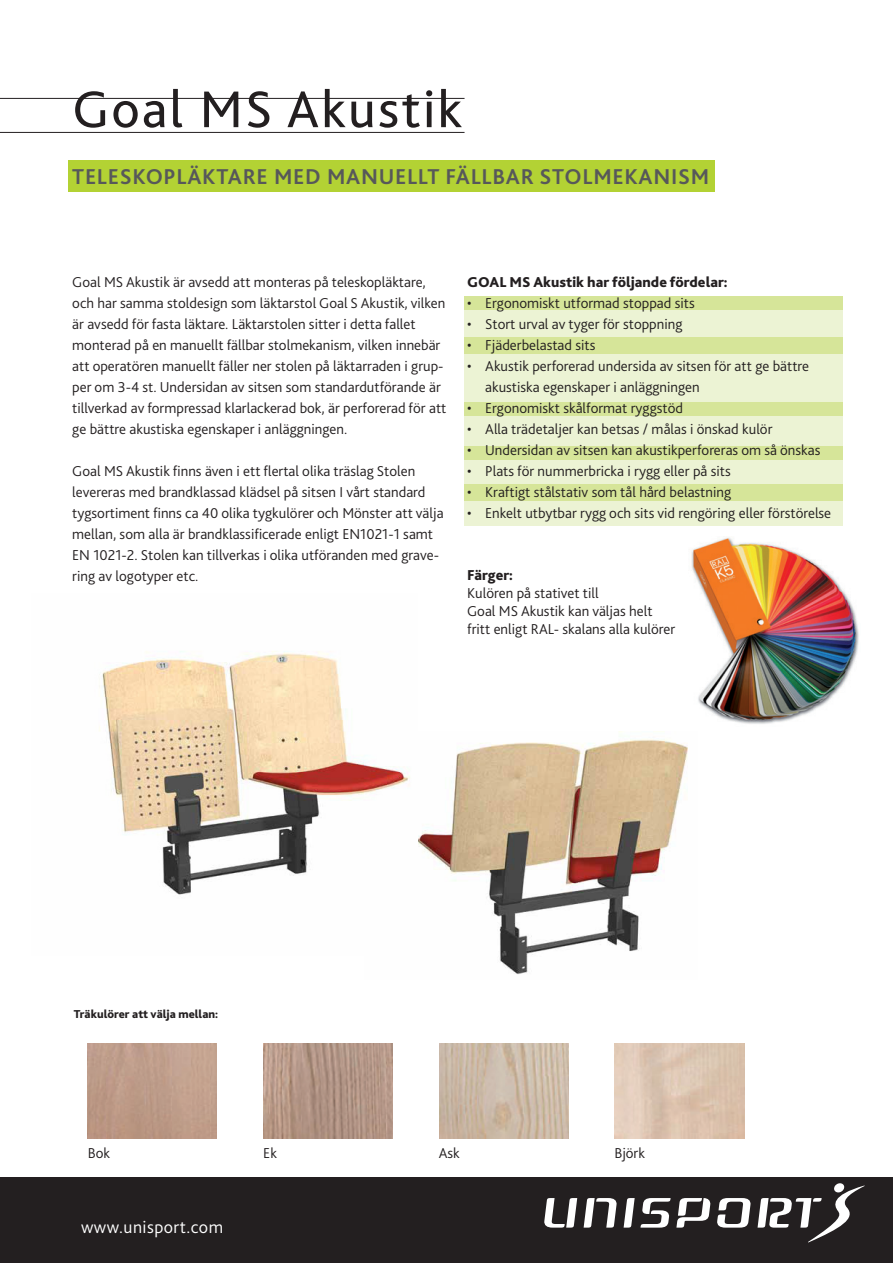
<style>
.page{position:relative;width:893px;height:1263px;background:#fff}
.page>*{position:absolute;margin:0;border:0;box-sizing:border-box;transform-origin:0 0}
.t1{font:54px "Bliss 2";letter-spacing:.04em;color:#231f20}
.t2{font:700 22.5px "Bliss 2";letter-spacing:.03em;color:#57585a}
.t3{font:300 18px "Bliss 2";letter-spacing:.025em;color:#fff}
.text{font:300 15px/21px "Bliss 2";color:#231f20}
.text-2{font:800 15px "Bliss 2";color:#231f20}
.text-3{font:800 12px "Bliss 2";color:#231f20}
</style>
<div class="page">
<img style="left:418px;top:731px;width:270px;height:243px">
<img style="left:691px;top:537px;width:168px;height:187px">
<div style="left:465px;top:310px;width:378px;height:215px;background:#ecf3d4"></div>
<div style="left:465px;top:337px;width:378px;height:17px;background:#d6e599"></div>
<div style="left:465px;top:402px;width:378px;height:14px;background:#d6e599"></div>
<div style="left:465px;top:296px;width:378px;height:14px;background:#d6e599"></div>
<div style="left:68px;top:161px;width:646px;height:31px;background:#b3d234"></div>
<div style="left:0;top:1178px;width:893px;height:85px;background:#231f20"></div>
<svg style="left:544px;top:1183px;width:321px;height:59px"></svg>
<hr style="left:0;top:98px;width:465px;height:1px;background:#231f20">
<hr style="left:0;top:132px;width:465px;height:1px;background:#231f20">
<img style="left:263px;top:1043px;width:130px;height:95px">
<img style="left:439px;top:1043px;width:129px;height:95px">
<div style="left:465px;top:446px;width:378px;height:14px;background:#d6e599"></div>
<div style="left:465px;top:484px;width:378px;height:17px;background:#d6e599"></div>
<img style="left:99px;top:651px;width:311px;height:244px">
<p class="t1" style="left:72px;top:76px;width:391px">Goal MS Akustik</p>
<p class="t2" style="left:72px;top:163px;width:638px">TELESKOPLÄKTARE MED MANUELLT FÄLLBAR STOLMEKANISM</p>
<p class="text" style="left:72px;top:271px;width:355px">Goal MS Akustik är avsedd att monteras på teleskopläktare,</p>
<p class="text" style="left:72px;top:292px;width:375px">och har samma stoldesign som läktarstol Goal S Akustik, vilken är avsedd för fasta läktare. Läktarstolen sitter i detta fallet monterad på en manuellt fällbar stolmekanism, vilken innebär</p>
<p class="text" style="left:72px;top:355px;width:376px">att operatören manuellt fäller ner stolen på läktarraden i grup&shy;per om 3-4 st. Undersidan av sitsen som standardutförande är tillverkad av formpressad klarlackerad bok, är perforerad för att ge bättre akustiska egenskaper i anläggningen.</p>
<p class="text" style="left:72px;top:460px;width:373px">Goal MS Akustik finns även i ett flertal olika träslag Stolen levereras med brandklassad klädsel på sitsen I vårt standard tygsortiment finns ca 40 olika tygkulörer och Mönster att välja mellan, som alla är brandklassificerade enligt EN1021-1 samt EN 1021-2. Stolen kan tillverkas i olika utföranden med grave&shy;ring av logotyper etc.</p>
<p class="text-2" style="left:467px;top:273px;width:262px">GOAL MS Akustik har följande fördelar:</p>
<p class="text" style="left:467px;top:292px;width:229px">• Ergonomiskt utformad stoppad sits</p>
<p class="text" style="left:467px;top:313px;width:217px">• Stort urval av tyger för stoppning</p>
<p class="text" style="left:467px;top:334px;width:130px">• Fjäderbelastad sits</p>
<p class="text" style="left:485px;top:355px;width:325px;text-indent:-18px">• Akustik perforerad undersida av sitsen för att ge bättre akustiska egenskaper i anläggningen</p>
<p class="text" style="left:467px;top:397px;width:217px">• Ergonomiskt skålformat ryggstöd</p>
<p class="text" style="left:467px;top:418px;width:307px">• Alla trädetaljer kan betsas / målas i önskad kulör</p>
<p class="text" style="left:467px;top:439px;width:355px">• Undersidan av sitsen kan akustikperforeras om så önskas</p>
<p class="text" style="left:467px;top:460px;width:265px">• Plats för nummerbricka i rygg eller på sits</p>
<p class="text" style="left:467px;top:481px;width:265px">• Kraftigt stålstativ som tål hård belastning</p>
<p class="text" style="left:467px;top:502px;width:366px">• Enkelt utbytbar rygg och sits vid rengöring eller förstörelse</p>
<p class="text-2" style="left:467px;top:565px;width:47px">Färger:</p>
<p class="text" style="left:467px;top:582px;width:133px">Kulören på stativet till</p>
<p class="text" style="left:467px;top:600px;width:187px">Goal MS Akustik kan väljas helt</p>
<p class="text" style="left:467px;top:618px;width:210px">fritt enligt RAL- skalans alla kulörer</p>
<p class="text-3" style="left:74px;top:1007px;width:146px">Träkulörer att välja mellan:</p>
<p class="text" style="left:88px;top:1142px;width:24px">Bok</p>
<p class="text" style="left:263px;top:1142px;width:15px">Ek</p>
<p class="text" style="left:439px;top:1142px;width:23px">Ask</p>
<p class="text" style="left:614px;top:1142px;width:32px">Björk</p>
<p class="t3" style="left:81px;top:1216px;width:144px">www.unisport.com</p>
</div>
